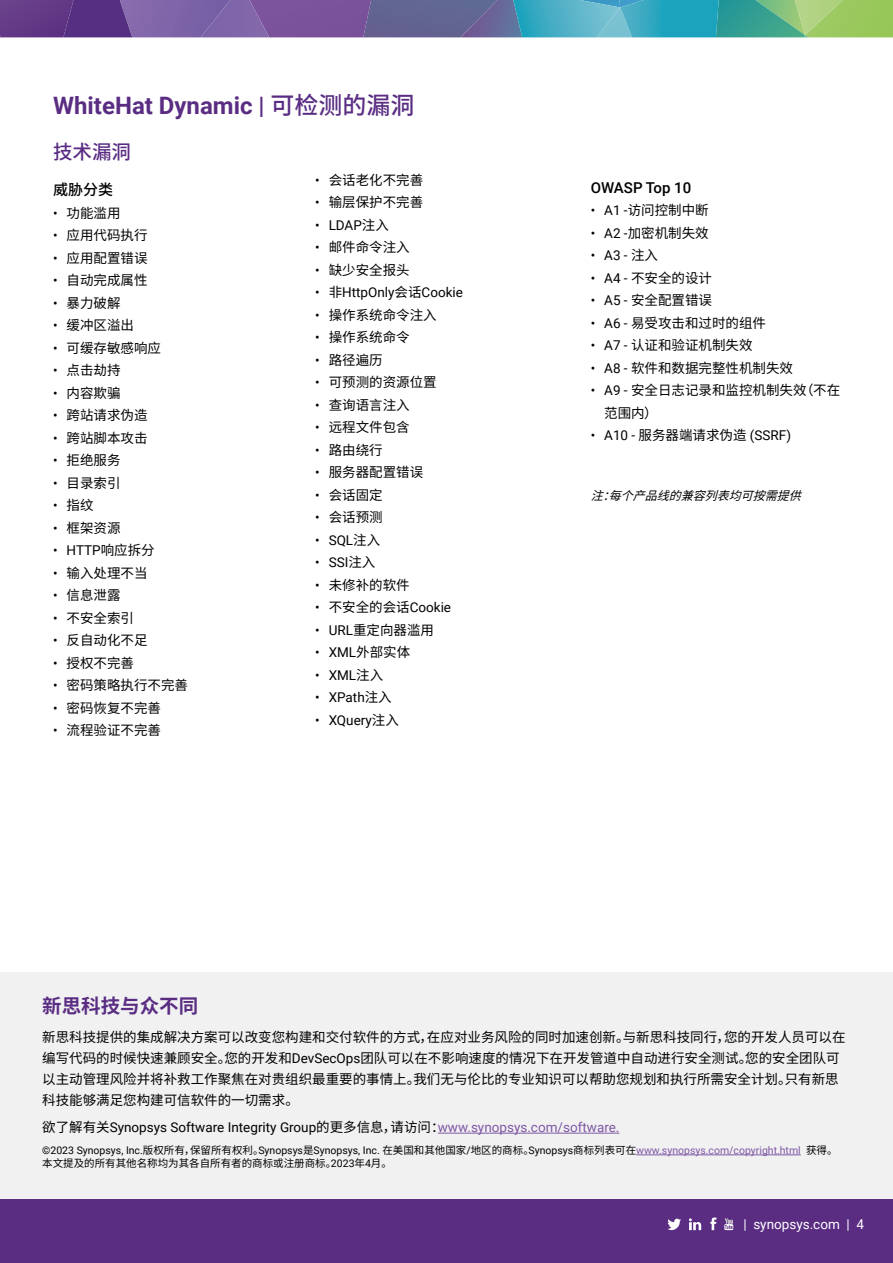
<style>
.page{position:relative;width:893px;height:1263px;background:#fff}
.page>*{position:absolute;margin:0;border:0;box-sizing:border-box;transform-origin:0 0}
.t1{font:700 24px "Roboto";color:#5a2d83}
.t2{font:700 19.5px "Source Han Sans CN";color:#5a2d83}
.t3{font:500 19.5px "Source Han Sans CN";color:#5a2d83}
.t4{font:500 15px "Roboto";color:#000}
.t5{font:500 15px "Source Han Sans CN";color:#000}
.t6{font:13.5px/21px "Source Han Sans CN";color:#000}
.t7{font:13.5px "Roboto";color:#000}
.t8{font:13.5px "Roboto";color:#fff}
.t9{font:italic 12px "Source Han Sans CN";color:#000}
.t10{font:10.5px "Roboto";color:#000}
.t11{font:10.5px "Source Han Sans CN";color:#000}
.s1{font-family:"Source Han Sans CN";font-weight:500}
.s2{font-family:"Roboto"}
.s3{font-family:"Source Han Sans CN"}
.s4{color:#7f58a5}
</style>
<div class="page">
<svg style="left:0;top:0;width:893px;height:37px;background:#657c9b"></svg>
<div style="left:0;top:1198px;width:893px;height:65px;background:#5a2d83"></div>
<svg style="left:668px;top:1218px;width:13px;height:12px"></svg>
<svg style="left:710px;top:1217px;width:7px;height:13px"></svg>
<svg style="left:724px;top:1218px;width:9px;height:12px"></svg>
<svg style="left:689px;top:1218px;width:12px;height:12px"></svg>
<div style="left:0;top:972px;width:893px;height:226px;background:#f1f1f2"></div>
<hr style="left:438px;top:1133px;width:181px;height:1px;background:#7f58a5">
<hr style="left:636px;top:1154px;width:165px;height:1px;background:#7f58a5">
<h1 class="t1" style="left:53px;top:88px;width:363px">WhiteHat Dynamic | <span class="s1">可检测的漏洞</span></h1>
<h2 class="t3" style="left:53px;top:141px;width:80px">技术漏洞</h2>
<p class="t5" style="left:53px;top:181px;width:62px">威胁分类</p>
<p class="t6" style="left:53px;top:202px;width:69px"><span class="s2">•</span> 功能滥用</p>
<p class="t6" style="left:53px;top:225px;width:96px"><span class="s2">•</span> 应用代码执行</p>
<p class="t6" style="left:53px;top:247px;width:96px"><span class="s2">•</span> 应用配置错误</p>
<p class="t6" style="left:53px;top:270px;width:96px"><span class="s2">•</span> 自动完成属性</p>
<p class="t6" style="left:53px;top:292px;width:69px"><span class="s2">•</span> 暴力破解</p>
<p class="t6" style="left:53px;top:315px;width:83px"><span class="s2">•</span> 缓冲区溢出</p>
<p class="t6" style="left:53px;top:337px;width:110px"><span class="s2">•</span> 可缓存敏感响应</p>
<p class="t6" style="left:53px;top:360px;width:69px"><span class="s2">•</span> 点击劫持</p>
<p class="t6" style="left:53px;top:382px;width:69px"><span class="s2">•</span> 内容欺骗</p>
<p class="t6" style="left:53px;top:405px;width:96px"><span class="s2">•</span> 跨站请求伪造</p>
<p class="t6" style="left:53px;top:427px;width:96px"><span class="s2">•</span> 跨站脚本攻击</p>
<p class="t6" style="left:53px;top:450px;width:69px"><span class="s2">•</span> 拒绝服务</p>
<p class="t6" style="left:53px;top:472px;width:69px"><span class="s2">•</span> 目录索引</p>
<p class="t6" style="left:53px;top:495px;width:42px"><span class="s2">•</span> 指纹</p>
<p class="t6" style="left:53px;top:517px;width:69px"><span class="s2">•</span> 框架资源</p>
<p class="t7" style="left:53px;top:541px;width:103px">• HTTP<span class="s3">响应拆分</span></p>
<p class="t6" style="left:53px;top:562px;width:96px"><span class="s2">•</span> 输入处理不当</p>
<p class="t6" style="left:53px;top:585px;width:69px"><span class="s2">•</span> 信息泄露</p>
<p class="t6" style="left:53px;top:607px;width:83px"><span class="s2">•</span> 不安全索引</p>
<p class="t6" style="left:53px;top:630px;width:96px"><span class="s2">•</span> 反自动化不足</p>
<p class="t6" style="left:53px;top:652px;width:83px"><span class="s2">•</span> 授权不完善</p>
<p class="t6" style="left:53px;top:675px;width:137px"><span class="s2">•</span> 密码策略执行不完善</p>
<p class="t6" style="left:53px;top:697px;width:110px"><span class="s2">•</span> 密码恢复不完善</p>
<p class="t6" style="left:53px;top:720px;width:110px"><span class="s2">•</span> 流程验证不完善</p>
<p class="t6" style="left:315px;top:170px;width:109px"><span class="s2">•</span> 会话老化不完善</p>
<p class="t6" style="left:315px;top:192px;width:109px"><span class="s2">•</span> 输层保护不完善</p>
<p class="t7" style="left:315px;top:216px;width:75px">• LDAP<span class="s3">注入</span></p>
<p class="t6" style="left:315px;top:237px;width:96px"><span class="s2">•</span> 邮件命令注入</p>
<p class="t6" style="left:315px;top:260px;width:96px"><span class="s2">•</span> 缺少安全报头</p>
<p class="t7" style="left:315px;top:283px;width:149px">• <span class="s3">非</span>HttpOnly<span class="s3">会话</span>Cookie</p>
<p class="t6" style="left:315px;top:305px;width:123px"><span class="s2">•</span> 操作系统命令注入</p>
<p class="t6" style="left:315px;top:327px;width:96px"><span class="s2">•</span> 操作系统命令</p>
<p class="t6" style="left:315px;top:350px;width:69px"><span class="s2">•</span> 路径遍历</p>
<p class="t6" style="left:315px;top:372px;width:123px"><span class="s2">•</span> 可预测的资源位置</p>
<p class="t6" style="left:315px;top:395px;width:96px"><span class="s2">•</span> 查询语言注入</p>
<p class="t6" style="left:315px;top:417px;width:96px"><span class="s2">•</span> 远程文件包含</p>
<p class="t6" style="left:315px;top:440px;width:69px"><span class="s2">•</span> 路由绕行</p>
<p class="t6" style="left:315px;top:462px;width:109px"><span class="s2">•</span> 服务器配置错误</p>
<p class="t6" style="left:315px;top:485px;width:69px"><span class="s2">•</span> 会话固定</p>
<p class="t6" style="left:315px;top:507px;width:69px"><span class="s2">•</span> 会话预测</p>
<p class="t7" style="left:315px;top:531px;width:67px">• SQL<span class="s3">注入</span></p>
<p class="t7" style="left:315px;top:553px;width:62px">• SSI<span class="s3">注入</span></p>
<p class="t6" style="left:315px;top:575px;width:96px"><span class="s2">•</span> 未修补的软件</p>
<p class="t7" style="left:315px;top:598px;width:137px">• <span class="s3">不安全的会话</span>Cookie</p>
<p class="t6" style="left:315px;top:620px;width:120px"><span class="s2">• URL</span>重定向器滥用</p>
<p class="t7" style="left:315px;top:643px;width:97px">• XML<span class="s3">外部实体</span></p>
<p class="t7" style="left:315px;top:666px;width:70px">• XML<span class="s3">注入</span></p>
<p class="t7" style="left:315px;top:688px;width:78px">• XPath<span class="s3">注入</span></p>
<p class="t7" style="left:315px;top:711px;width:85px">• XQuery<span class="s3">注入</span></p>
<p class="t4" style="left:591px;top:177px;width:102px">OWASP Top 10</p>
<p class="t6" style="left:591px;top:200px;width:119px"><span class="s2">• A1 -</span>访问控制中断</p>
<p class="t6" style="left:591px;top:223px;width:119px"><span class="s2">• A2 -</span>加密机制失效</p>
<p class="t7" style="left:591px;top:246px;width:69px">• A3 - <span class="s3">注入</span></p>
<p class="t6" style="left:591px;top:268px;width:123px"><span class="s2">• A4 -</span> 不安全的设计</p>
<p class="t6" style="left:591px;top:290px;width:123px"><span class="s2">• A5 -</span> 安全配置错误</p>
<p class="t6" style="left:591px;top:313px;width:177px"><span class="s2">• A6 -</span> 易受攻击和过时的组件</p>
<p class="t6" style="left:591px;top:335px;width:163px"><span class="s2">• A7 -</span> 认证和验证机制失效</p>
<p class="t6" style="left:591px;top:358px;width:204px"><span class="s2">• A8 -</span> 软件和数据完整性机制失效</p>
<p class="t6" style="left:604px;top:379px;width:238px;line-height:22.5px;text-indent:-14px"><span class="s2">• A9 -</span> 安全日志记录和监控机制失效（不在范围内）</p>
<p class="t7" style="left:591px;top:426px;width:202px">• A10 - <span class="s3">服务器端请求伪造</span> (SSRF)</p>
<p class="t9" style="left:591px;top:489px;width:221px">注：每个产品线的兼容列表均可按需提供</p>
<h2 class="t2" style="left:42px;top:994px;width:158px">新思科技与众不同</h2>
<p class="t6" style="left:42px;top:1027px;width:805px">新思科技提供的集成解决方案可以改变您构建和交付软件的方式，在应对业务风险的同时加速创新。与新思科技同行，您的开发人员可以在编写代码的时候快速兼顾安全。您的开发和<span class="s2">DevSecOps</span>团队可以在不影响速度的情况下在开发管道中自动进行安全测试。您的安全团队可以主动管理风险并将补救工作聚焦在对贵组织最重要的事情上。我们无与伦比的专业知识可以帮助您规划和执行所需安全计划。只有新思科技能够满足您构建可信软件的一切需求。</p>
<p class="t7" style="left:42px;top:1117px;width:579px"><span class="s3">欲了解有关</span>Synopsys Software Integrity Group<span class="s3">的更多信息，请访问：</span><span class="s4">www.synopsys.com/software.</span></p>
<p class="t10" style="left:42px;top:1143px;width:797px">©2023 Synopsys, Inc.<span class="s3">版权所有，保留所有权利。</span>Synopsys<span class="s3">是</span>Synopsys, Inc. <span class="s3">在美国和其他国家</span>/<span class="s3">地区的商标。</span>Synopsys<span class="s3">商标列表可在</span><span class="s4">www.synopsys.com/copyright.html</span> <span class="s3">获得。</span></p>
<p class="t11" style="left:42px;top:1157px;width:351px">本文提及的所有其他名称均为其各自所有者的商标或注册商标。<span class="s2">2023</span>年<span class="s2">4</span>月。</p>
<p class="t8" style="left:743px;top:1214px;width:122px">| synopsys.com | 4</p>
</div>
